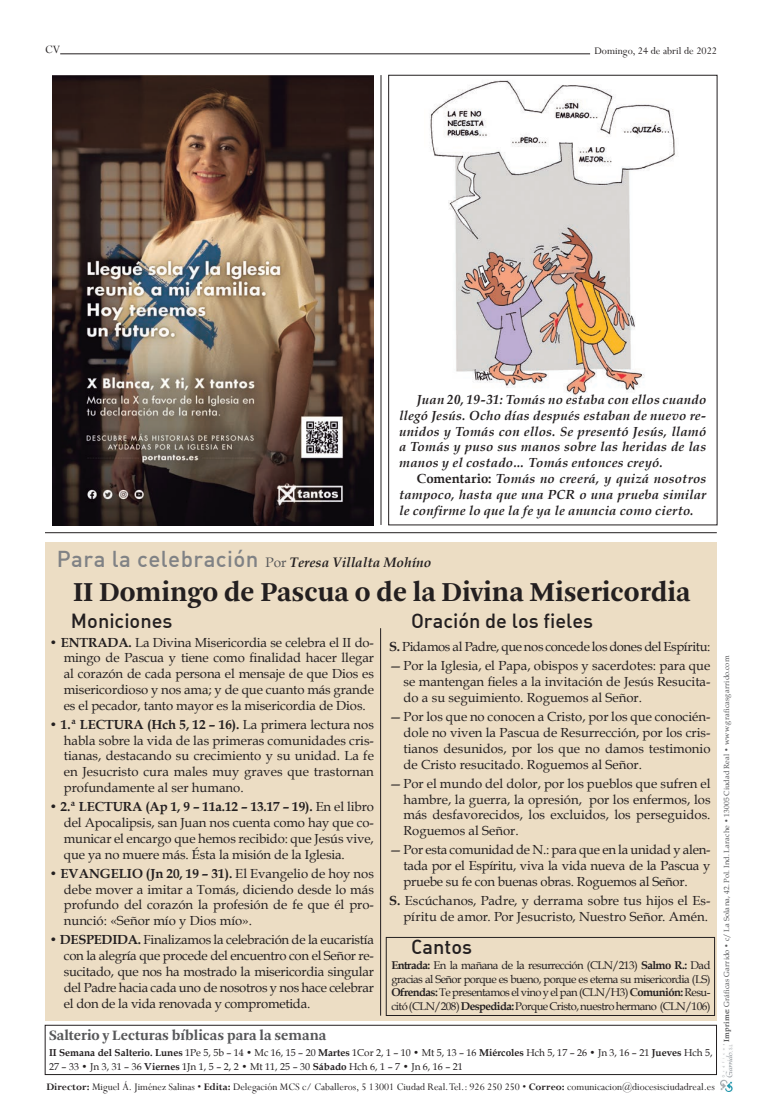
<style>
.page{position:relative;width:762px;height:1117px;background:#fff}
.page>*{position:absolute;margin:0;border:0;box-sizing:border-box;transform-origin:0 0}
.t1{font:700 28.75px "Arnhem";color:#231f20}
.t2{font:500 20px "DIN Alternate";color:#231f20}
.t3{font:700 15px "Arnhem";color:#57585a}
.t4{font:italic 700 13.75px "Book Antiqua";color:#231f20}
.t5{font:13.12px/15.8px "Book Antiqua";color:#231f20;text-align:justify}
.t6{font:italic 700 13.12px/15.8px "Book Antiqua";letter-spacing:.02em;color:#231f20;text-align:justify}
.t7{font:12.5px "Perpetua";color:#231f20}
.t8{font:11.25px/13.5px "Book Antiqua";letter-spacing:-.05em;color:#231f20;text-align:justify}
.t9{font:11.25px "Perpetua";color:#231f20}
.t10{font:11.12px "Perpetua";color:#231f20}
.t11{font:10px/13.8px "Book Antiqua";color:#231f20}
.t12{font:7.5px "Book Antiqua";letter-spacing:.02em;color:#57585a}
.s1{font-style:normal}
.s2{font-family:"DIN";font-weight:500;font-style:normal;font-size:22.5px;color:#808285}
.s3{font-weight:400;font-style:normal;color:#57585a}
.s4{font-weight:700}
</style>
<div class="page">
<div style="left:45px;top:1024px;width:672px;height:50px;border:1px solid #231f20"></div>
<div style="left:46px;top:542px;width:671px;height:478px;background:#ecddc4"></div>
<hr style="left:60px;top:54px;width:530px;height:1px;background:#231f20">
<img style="left:721px;top:1044px;width:12px;height:47px">
<img style="left:424px;top:74px;width:257px;height:323px">
<hr style="left:45px;top:532px;width:672px;height:1px;background:#231f20">
<hr style="left:381px;top:75px;width:1px;height:450px;background:#231f20">
<div style="left:386px;top:937px;width:329px;height:78px;border:1px solid #231f20"></div>
<hr style="left:380px;top:628px;width:1px;height:387px;background:#231f20">
<div style="left:388px;top:75px;width:329px;height:450px;border:1px solid #231f20"></div>
<img style="left:52px;top:75px;width:322px;height:450px">
<p class="t7" style="left:45px;top:41px;width:17px">CV</p>
<p class="t9" style="left:594px;top:44px;width:124px">Domingo, 24 de abril de 2022</p>
<p class="t6" style="left:399px;top:391px;width:309px;text-indent:18px">Juan 20, 19-31: Tomás no estaba con ellos cuando llegó Jesús. Ocho días después estaban de nuevo re&shy;unidos y Tomás con ellos. Se presentó Jesús, llamó a Tomás y puso sus manos sobre las heridas de las manos y el costado… Tomás entonces creyó.</p>
<p class="t6" style="left:399px;top:470px;width:309px;text-indent:18px"><span class="s1">Comentario:</span> Tomás no creerá, y quizá nosotros tampoco, hasta que una PCR o una prueba similar le confirme lo que la fe ya le anuncia como cierto.</p>
<p class="t4" style="left:57px;top:553px;width:376px"><span class="s2">Para la celebración</span> <span class="s3">Por</span> Teresa Villalta Mohíno</p>
<h1 class="t1" style="left:73px;top:575px;width:619px">II Domingo de Pascua o de la Divina Misericordia</h1>
<h2 class="t2" style="left:71px;top:607px;width:103px">Moniciones</h2>
<h2 class="t2" style="left:411px;top:607px;width:184px">Oración de los fieles</h2>
<p class="t5" style="left:64px;top:633px;width:312px;text-indent:-14px"><span class="s4">• ENTRADA.</span> La Divina Misericordia se celebra el II do&shy;mingo de Pascua y tiene como finalidad hacer llegar al corazón de cada persona el mensaje de que Dios es misericordioso y nos ama; y de que cuanto más grande es el pecador, tanto mayor es la misericordia de Dios.</p>
<p class="t5" style="left:64px;top:716px;width:312px;text-indent:-14px"><span class="s4">• 1.ª LECTURA (Hch 5, 12 – 16).</span> La primera lectura nos habla sobre la vida de las primeras comunidades cris&shy;tianas, destacando su crecimiento y su unidad. La fe en Jesucristo cura males muy graves que trastornan profundamente al ser humano.</p>
<p class="t5" style="left:64px;top:798px;width:312px;text-indent:-14px"><span class="s4">• 2.ª LECTURA (Ap 1, 9 – 11a.12 – 13.17 – 19).</span> En el libro del Apocalipsis, san Juan nos cuenta como hay que co&shy;municar el encargo que hemos recibido: que Jesús vive, que ya no muere más. Ésta la misión de la Iglesia.</p>
<p class="t5" style="left:64px;top:865px;width:312px;text-indent:-14px"><span class="s4">• EVANGELIO (Jn 20, 19 – 31).</span> El Evangelio de hoy nos debe mover a imitar a Tomás, diciendo desde lo más profundo del corazón la profesión de fe que él pro&shy;nunció: «Señor mío y Dios mío».</p>
<p class="t5" style="left:64px;top:931px;width:312px;text-indent:-14px"><span class="s4">• DESPEDIDA.</span> Finalizamos la celebración de la eucaristía con la alegría que procede del encuentro con el Señor re&shy;sucitado, que nos ha mostrado la misericordia singular del Padre hacia cada uno de nosotros y nos hace celebrar el don de la vida renovada y comprometida.</p>
<p class="t5" style="left:389px;top:636px;width:323px;line-height:19.2px"><span class="s4">S.</span> Pidamos al Padre, que nos concede los dones del Espíritu: —Por la Iglesia, el Papa, obispos y sacerdotes: para que</p>
<p class="t5" style="left:403px;top:673px;width:308px">se mantengan fieles a la invitación de Jesús Resucita&shy;do a su seguimiento. Roguemos al Señor.</p>
<p class="t5" style="left:403px;top:708px;width:308px;text-indent:-14px">—Por los que no conocen a Cristo, por los que conocién&shy;dole no viven la Pascua de Resurrección, por los cris&shy;tianos desunidos, por los que no damos testimonio de Cristo resucitado. Roguemos al Señor.</p>
<p class="t5" style="left:403px;top:775px;width:308px;text-indent:-14px">—Por el mundo del dolor, por los pueblos que sufren el hambre, la guerra, la opresión, por los enfermos, los más desfavorecidos, los excluidos, los perseguidos.<br>Roguemos al Señor.</p>
<p class="t5" style="left:403px;top:841px;width:309px;text-indent:-14px">—Por esta comunidad de N.: para que en la unidad y alen&shy;tada por el Espíritu, viva la vida nueva de la Pascua y pruebe su fe con buenas obras. Roguemos al Señor.</p>
<p class="t5" style="left:389px;top:892px;width:323px;text-align:right"><span class="s4">S.</span> Escúchanos, Padre, y derrama sobre tus hijos el Es&shy;píritu de amor. Por Jesucristo, Nuestro Señor. Amén.</p>
<h2 class="t2" style="left:411px;top:933px;width:63px">Cantos</h2>
<p class="t8" style="left:391px;top:958px;width:321px"><span class="s4">Entrada:</span> En la mañana de la resurrección (CLN/213) <span class="s4">Salmo R.:</span> Dad gracias al Señor porque es bueno, porque es eterna su misericordia (LS)<br><span class="s4">Ofrendas:</span> Te presentamos el vino y el pan (CLN/H3) <span class="s4">Comunión:</span> Resu&shy;citó (CLN/208) <span class="s4">Despedida:</span> Porque Cristo, nuestro hermano (CLN/106)</p>
<p class="t3" style="left:49px;top:1026px;width:279px">Salterio y Lecturas bíblicas para la semana</p>
<p class="t11" style="left:49px;top:1045px;width:665px"><span class="s4">II Semana del Salterio. Lunes</span> 1Pe 5, 5b – 14 • Mc 16, 15 – 20 <span class="s4">Martes</span> 1Cor 2, 1 – 10 • Mt 5, 13 – 16 <span class="s4">Miércoles</span> Hch 5, 17 – 26 • Jn 3, 16 – 21 <span class="s4">Jueves</span> Hch 5,<br>27 – 33 • Jn 3, 31 – 36 <span class="s4">Viernes</span> 1Jn 1, 5 – 2, 2 • Mt 11, 25 – 30 <span class="s4">Sábado</span> Hch 6, 1 – 7 • Jn 6, 16 – 21</p>
<p class="t10" style="left:46px;top:1079px;width:670px"><span class="s4">Director:</span> Miguel Á. Jiménez Salinas • <span class="s4">Edita:</span> Delegación MCS c/ Caballeros, 5 13001 Ciudad Real. Tel.: 926 250 250 • <span class="s4">Correo:</span> comunicacion@diocesisciudadreal.es</p>
<p class="t12" style="left:721px;top:1041px;width:387px;rotate:-90deg"><span class="s4">Imprime:</span> Gráficas Garrido • c/ La Solana, 42. Pol. Ind. Larache • 13005 Ciudad Real • www.graficasgarrido.com</p>
</div>
